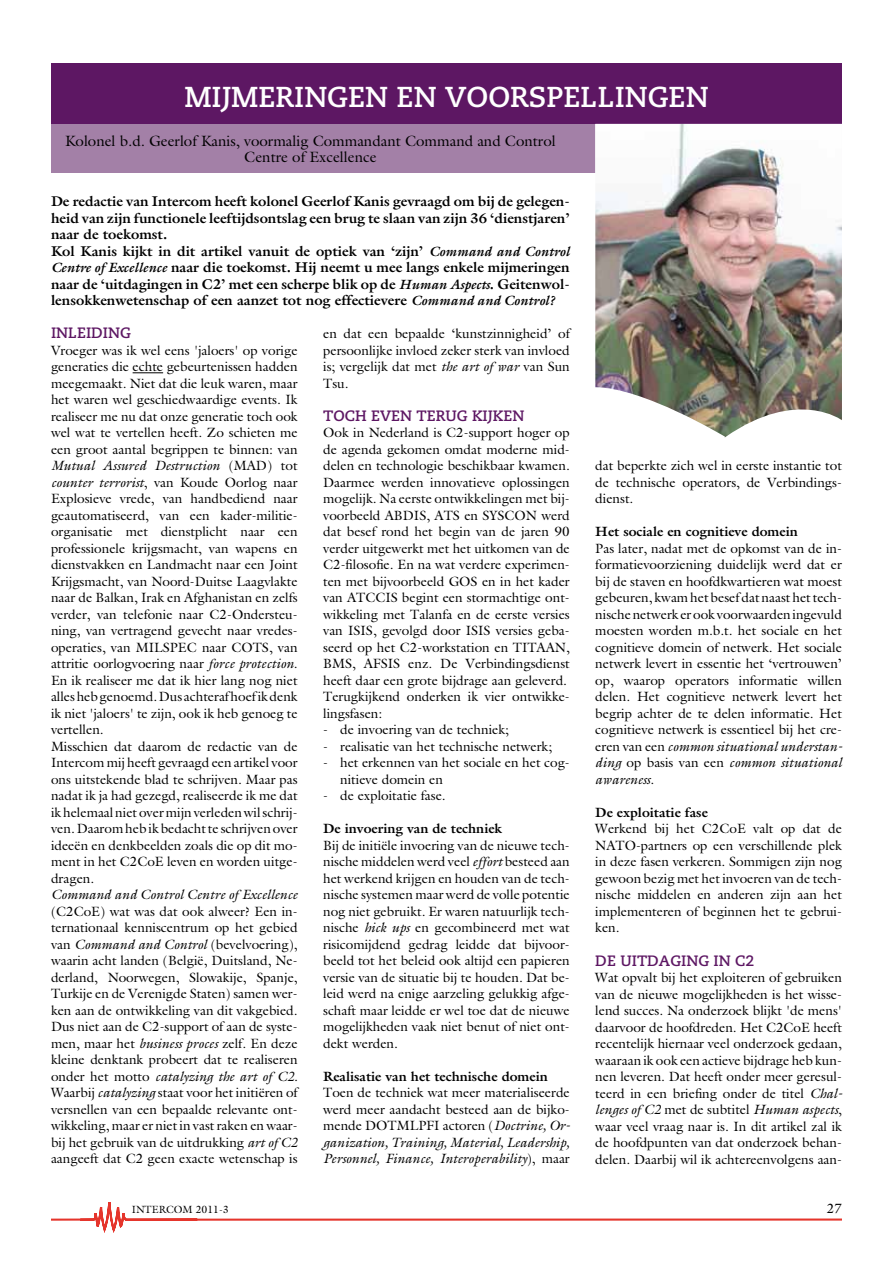
<style>
.page{position:relative;width:893px;height:1263px;background:#fff}
.page>*{position:absolute;margin:0;border:0;box-sizing:border-box;transform-origin:0 0}
.t1{font:700 28.8px "Caecilia";color:#fff}
.t2{font:15px/16.5px "Galliard";color:#000;text-align:center}
.t3{font:700 15px "Caecilia";color:#5d1763}
.t4{font:700 14.25px/16.5px "Galliard";color:#000}
.t5{font:13.5px/16.5px "Galliard";color:#000;text-align:justify}
.t6{font:700 13.5px "Galliard";color:#000}
.t7{font:italic 13.5px "Galliard";color:#000}
.t8{font:10.5px "Galliard";color:#000}
.s1{font-style:italic;font-size:13.5px}
.s2{font-style:italic}
</style>
<div class="page">
<svg style="left:51px;top:1202px;width:791px;height:31px"></svg>
<hr style="left:133px;top:372px;width:30px;height:1px;background:#000">
<div style="left:51px;top:64px;width:791px;height:60px;background:#5d1763"></div>
<div style="left:51px;top:124px;width:791px;height:49px;background:#a380a7"></div>
<img style="left:595px;top:124px;width:247px;height:313px">
<h1 class="t1" style="left:184px;top:80px;width:526px">MIJMERINGEN EN VOORSPELLINGEN</h1>
<p class="t2" style="left:65px;top:132px;width:492px">Kolonel b.d. Geerlof Kanis, voormalig Commandant Command and Control<br>Centre of Excellence</p>
<p class="t4" style="left:51px;top:193px;width:520px">De redactie van Intercom heeft kolonel Geerlof Kanis gevraagd om bij de gelegen&shy;heid van zijn functionele leeftijdsontslag een brug te slaan van zijn 36 ‘dienstjaren’ naar de toekomst.<br>Kol Kanis kijkt in dit artikel vanuit de optiek van ‘zijn’ <span class="s1">Command and Control Centre of Excellence</span> naar die toekomst. Hij neemt u mee langs enkele mijmeringen naar de ‘uitdagingen in C2’ met een scherpe blik op de <span class="s1">Human Aspects</span>. Geitenwol&shy;lensokkenwetenschap of een aanzet tot nog effectievere <span class="s1">Command and Control?</span></p>
<p class="t3" style="left:51px;top:324px;width:82px">INLEIDING</p>
<p class="t5" style="left:51px;top:342px;width:248px;text-align:left">Vroeger was ik wel eens 'jaloers' op vorige generaties die echte gebeurtenissen hadden meegemaakt. Niet dat die leuk waren, maar het waren wel geschiedwaardige events. Ik realiseer me nu dat onze generatie toch ook wel wat te vertellen heeft. Zo schieten me een groot aantal begrippen te binnen: van <span class="s2">Mutual Assured Destruction</span> (MAD) tot <span class="s2">counter terrorist</span>, van Koude Oorlog naar Explosieve vrede, van handbediend naar geautomatiseerd, van een kader-militie&shy;organisatie met dienstplicht naar een professionele krijgsmacht, van wapens en dienstvakken en Landmacht naar een Joint Krijgsmacht, van Noord-Duitse Laagvlakte naar de Balkan, Irak en Afghanistan en zelfs verder, van telefonie naar C2-Ondersteu&shy;ning, van vertragend gevecht naar vredes&shy;operaties, van MILSPEC naar COTS, van attritie oorlogvoering naar <span class="s2">force protection</span>.<br>En ik realiseer me dat ik hier lang nog niet alles heb genoemd. Dus achteraf hoef ik denk ik niet 'jaloers' te zijn, ook ik heb genoeg te vertellen.<br>Misschien dat daarom de redactie van de Intercom mij heeft gevraagd een artikel voor ons uitstekende blad te schrijven. Maar pas nadat ik ja had gezegd, realiseerde ik me dat ik helemaal niet over mijn verleden wil schrij&shy;ven. Daarom heb ik bedacht te schrijven over ideeën en denkbeelden zoals die op dit mo&shy;ment in het C2CoE leven en worden uitge&shy;dragen.</p>
<p class="t7" style="left:51px;top:886px;width:248px">Command and Control Centre of Excellence</p>
<p class="t5" style="left:51px;top:903px;width:248px">(C2CoE) wat was dat ook alweer? Een in&shy;ternationaal kenniscentrum op het gebied van <span class="s2">Command and Control</span> (bevelvoering), waarin acht landen (België, Duitsland, Ne&shy;derland, Noorwegen, Slowakije, Spanje, Turkije en de Verenigde Staten) samen wer&shy;ken aan de ontwikkeling van dit vakgebied.<br>Dus niet aan de C2-support of aan de syste&shy;men, maar het <span class="s2">business proces</span> zelf. En deze kleine denktank probeert dat te realiseren onder het motto <span class="s2">catalyzing the art of C2.<br></span>Waarbij <span class="s2">catalyzing</span> staat voor het initiëren of versnellen van een bepaalde relevante ont&shy;wikkeling, maar er niet in vast raken en waar&shy;bij het gebruik van de uitdrukking <span class="s2">art of C2 </span>aangeeft dat C2 geen exacte wetenschap is</p>
<p class="t5" style="left:323px;top:325px;width:248px">en dat een bepaalde ‘kunstzinnigheid’ of persoonlijke invloed zeker sterk van invloed is; vergelijk dat met <span class="s2">the art of war</span> van Sun Tsu.</p>
<p class="t3" style="left:323px;top:407px;width:203px">TOCH EVEN TERUG KIJKEN</p>
<p class="t5" style="left:323px;top:424px;width:248px;text-align:left">Ook in Nederland is C2-support hoger op de agenda gekomen omdat moderne mid&shy;delen en technologie beschikbaar kwamen.<br>Daarmee werden innovatieve oplossingen mogelijk. Na eerste ontwikkelingen met bij&shy;voorbeeld ABDIS, ATS en SYSCON werd dat besef rond het begin van de jaren 90 verder uitgewerkt met het uitkomen van de C2-filosofie. En na wat verdere experimen&shy;ten met bijvoorbeeld GOS en in het kader van ATCCIS begint een stormachtige ont&shy;wikkeling met Talanfa en de eerste versies van ISIS, gevolgd door ISIS versies geba&shy;seerd op het C2-workstation en TITAAN, BMS, AFSIS enz. De Verbindingsdienst heeft daar een grote bijdrage aan geleverd.<br>Terugkijkend onderken ik vier ontwikke&shy;lingsfasen:</p>
<p class="t5" style="left:323px;top:721px;width:187px">- de invoering van de techniek;</p>
<p class="t5" style="left:323px;top:738px;width:230px">- realisatie van het technische netwerk;</p>
<p class="t5" style="left:340px;top:754px;width:231px;text-indent:-17px">- het erkennen van het sociale en het cog&shy;nitieve domein en</p>
<p class="t5" style="left:323px;top:787px;width:124px">- de exploitatie fase.</p>
<p class="t6" style="left:323px;top:820px;width:181px">De invoering van de techniek</p>
<p class="t5" style="left:323px;top:837px;width:248px">Bij de initiële invoering van de nieuwe tech&shy;nische middelen werd veel <span class="s2">effort</span> besteed aan het werkend krijgen en houden van de tech&shy;nische systemen maar werd de volle potentie nog niet gebruikt. Er waren natuurlijk tech&shy;nische <span class="s2">hick ups</span> en gecombineerd met wat risicomijdend gedrag leidde dat bijvoor&shy;beeld tot het beleid ook altijd een papieren versie van de situatie bij te houden. Dat be&shy;leid werd na enige aarzeling gelukkig afge&shy;schaft maar leidde er wel toe dat de nieuwe mogelijkheden vaak niet benut of niet ont&shy;dekt werden.</p>
<p class="t6" style="left:323px;top:1067px;width:226px">Realisatie van het technische domein</p>
<p class="t5" style="left:323px;top:1084px;width:249px">Toen de techniek wat meer materialiseerde werd meer aandacht besteed aan de bijko&shy;mende DOTMLPFI actoren (<span class="s2">Doctrine, Or&shy;ganization, Training, Material, Leadership, Personnel, Finance, Interoperability</span>), maar</p>
<p class="t5" style="left:595px;top:457px;width:248px">dat beperkte zich wel in eerste instantie tot de technische operators, de Verbindings&shy;dienst.</p>
<p class="t6" style="left:595px;top:523px;width:204px">Het sociale en cognitieve domein</p>
<p class="t5" style="left:595px;top:540px;width:249px">Pas later, nadat met de opkomst van de in&shy;formatievoorziening duidelijk werd dat er bij de staven en hoofdkwartieren wat moest gebeuren, kwam het besef dat naast het tech&shy;nische netwerk er ook voorwaarden ingevuld moesten worden m.b.t. het sociale en het cognitieve domein of netwerk. Het sociale netwerk levert in essentie het ‘vertrouwen’ op, waarop operators informatie willen delen. Het cognitieve netwerk levert het begrip achter de te delen informatie. Het cognitieve netwerk is essentieel bij het cre&shy;ëren van een <span class="s2">common situational understan&shy;ding</span> op basis van een <span class="s2">common situational awareness</span>.</p>
<p class="t6" style="left:595px;top:803px;width:114px">De exploitatie fase</p>
<p class="t5" style="left:595px;top:820px;width:248px">Werkend bij het C2CoE valt op dat de NATO-partners op een verschillende plek in deze fasen verkeren. Sommigen zijn nog gewoon bezig met het invoeren van de tech&shy;nische middelen en anderen zijn aan het implementeren of beginnen het te gebrui&shy;ken.</p>
<p class="t3" style="left:595px;top:951px;width:161px">DE UITDAGING IN C2</p>
<p class="t5" style="left:595px;top:969px;width:249px">Wat opvalt bij het exploiteren of gebruiken van de nieuwe mogelijkheden is het wisse&shy;lend succes. Na onderzoek blijkt 'de mens' daarvoor de hoofdreden. Het C2CoE heeft recentelijk hiernaar veel onderzoek gedaan, waaraan ik ook een actieve bijdrage heb kun&shy;nen leveren. Dat heeft onder meer geresul&shy;teerd in een briefing onder de titel <span class="s2">Chal&shy;lenges of C2</span> met de subtitel <span class="s2">Human aspects</span>, waar veel vraag naar is. In dit artikel zal ik de hoofdpunten van dat onderzoek behan&shy;delen. Daarbij wil ik achtereenvolgens aan-</p>
<p class="t8" style="left:132px;top:1203px;width:99px">INTERCOM 2011-3</p>
<p class="t5" style="left:827px;top:1200px;width:17px">27</p>
</div>
